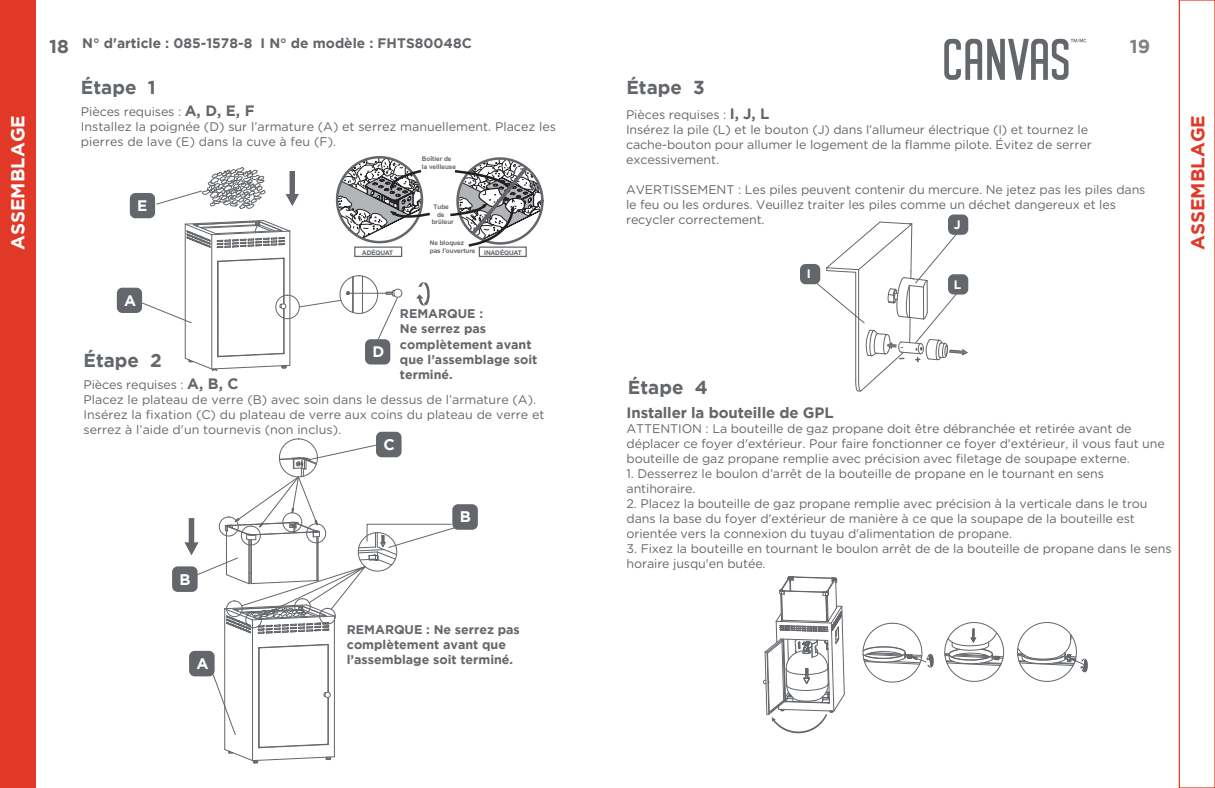
<style>
.page{position:relative;width:1215px;height:788px;background:#fff}
.page>*{position:absolute;margin:0;border:0;box-sizing:border-box;transform-origin:0 0}
.t1{font:700 18.75px "Gotham";color:#63666a}
.t2{font:700 18.75px "Gotham";color:#fff}
.t3{font:700 18.75px "Gotham";color:#e13827}
.t4{font:700 18.75px "Gotham";color:#808285}
.t5{font:700 15.38px "Gotham";color:#fff}
.t6{font:700 15.25px "Gotham";color:#fff}
.t7{font:700 15px "Gotham";letter-spacing:-.01em;color:#63666a}
.t8{font:700 13.75px "Gotham";color:#63666a}
.t9{font:12.5px/15px "Gotham Rounded";letter-spacing:-.01em;color:#63666a}
.t10{font:700 12.5px/15.1px "Gotham";color:#64676b}
.t11{font:700 12.25px "Gotham";color:#fff}
.t12{font:700 6.38px/7.6px "Arial";color:#63666a}
.t13{font:700 6.38px "Helvetica Neue LT Std";color:#63666a}
.s1{font-size:18.75px}
.s2{font-family:"Gotham";font-weight:700;font-size:15px}
</style>
<div class="page">
<svg style="left:944px;top:39px;width:142px;height:41px"></svg>
<div style="left:1179px;top:0;width:36px;height:788px;border:1px solid #e13827"></div>
<div style="left:0;top:0;width:36px;height:788px;background:#e13827"></div>
<div style="left:800px;top:264px;width:20px;height:20px;background:#63666a;border-radius:6px"></div>
<svg style="left:814px;top:221px;width:154px;height:171px"></svg>
<div style="left:948px;top:214px;width:20px;height:21px;background:#63666a;border-radius:6px"></div>
<div style="left:365px;top:339px;width:25px;height:25px;background:#63666a;border-radius:6px"></div>
<div style="left:130px;top:193px;width:25px;height:25px;background:#63666a;border-radius:6px"></div>
<div style="left:117px;top:288px;width:25px;height:25px;background:#63666a;border-radius:6px"></div>
<svg style="left:142px;top:302px;width:50px;height:21px"></svg>
<hr style="left:185px;top:224px;width:1px;height:134px;background:#63666a">
<hr style="left:211px;top:235px;width:1px;height:134px;background:#63666a">
<hr style="left:217px;top:261px;width:1px;height:95px;background:#63666a">
<hr style="left:218px;top:261px;width:1px;height:95px;background:#63666a">
<hr style="left:283px;top:309px;width:1px;height:44px;background:#63666a">
<hr style="left:283px;top:258px;width:1px;height:46px;background:#63666a">
<hr style="left:284px;top:309px;width:1px;height:44px;background:#63666a">
<hr style="left:284px;top:258px;width:1px;height:46px;background:#63666a">
<hr style="left:290px;top:231px;width:1px;height:134px;background:#63666a">
<svg style="left:184px;top:352px;width:107px;height:19px"></svg>
<svg style="left:275px;top:275px;width:127px;height:65px"></svg>
<hr style="left:348px;top:293px;width:38px;height:1px;background:#63666a">
<svg style="left:416px;top:282px;width:14px;height:23px"></svg>
<svg style="left:862px;top:622px;width:72px;height:60px"></svg>
<svg style="left:944px;top:622px;width:60px;height:60px"></svg>
<svg style="left:1017px;top:622px;width:71px;height:60px"></svg>
<svg style="left:763px;top:576px;width:82px;height:157px"></svg>
<div style="left:376px;top:431px;width:26px;height:26px;background:#63666a;border-radius:6px"></div>
<div style="left:452px;top:504px;width:26px;height:25px;background:#63666a;border-radius:6px"></div>
<div style="left:189px;top:650px;width:26px;height:26px;background:#63666a;border-radius:6px"></div>
<div style="left:172px;top:566px;width:26px;height:26px;background:#63666a;border-radius:6px"></div>
<svg style="left:213px;top:674px;width:23px;height:61px"></svg>
<hr style="left:224px;top:608px;width:1px;height:141px;background:#63666a">
<hr style="left:252px;top:619px;width:1px;height:141px;background:#63666a">
<hr style="left:258px;top:647px;width:1px;height:100px;background:#63666a">
<hr style="left:259px;top:647px;width:1px;height:100px;background:#63666a">
<svg style="left:260px;top:643px;width:68px;height:5px"></svg>
<hr style="left:328px;top:697px;width:1px;height:47px;background:#63666a">
<hr style="left:328px;top:644px;width:1px;height:48px;background:#63666a">
<hr style="left:334px;top:616px;width:1px;height:140px;background:#63666a">
<svg style="left:224px;top:743px;width:111px;height:20px"></svg>
<svg style="left:323px;top:691px;width:8px;height:7px"></svg>
<svg style="left:185px;top:438px;width:272px;height:199px"></svg>
<svg style="left:156px;top:156px;width:388px;height:112px"></svg>
<div style="left:354px;top:246px;width:48px;height:11px;border:1px solid #63666a"></div>
<div style="left:479px;top:246px;width:48px;height:11px;border:1px solid #63666a"></div>
<p class="t8" style="left:49px;top:36px;width:424px"><span class="s1">18</span> N° d'article : 085-1578-8 I N° de modèle : FHTS80048C</p>
<h1 class="t4" style="left:1130px;top:35px;width:22px">19</h1>
<h1 class="t1" style="left:81px;top:76px;width:76px">Étape 1</h1>
<p class="t9" style="left:81px;top:104px;width:477px">Pièces requises : <span class="s2">A, D, E, F<br></span>Installez la poignée (D) sur l’armature (A) et serrez manuellement. Placez les pierres de lave (E) dans la cuve à feu (F).</p>
<h1 class="t1" style="left:626px;top:76px;width:80px">Étape 3</h1>
<p class="t9" style="left:626px;top:106px;width:467px">Pièces requises : <span class="s2">I, J, L<br></span>Insérez la pile (L) et le bouton (J) dans l’allumeur électrique (I) et tournez le cache-bouton pour allumer le logement de la flamme pilote. Évitez de serrer excessivement.</p>
<p class="t9" style="left:626px;top:181px;width:521px">AVERTISSEMENT : Les piles peuvent contenir du mercure. Ne jetez pas les piles dans le feu ou les ordures. Veuillez traiter les piles comme un déchet dangereux et les recycler correctement.</p>
<h1 class="t2" style="left:7px;top:250px;width:136px;rotate:-90deg">ASSEMBLAGE</h1>
<h1 class="t3" style="left:1187px;top:250px;width:136px;rotate:-90deg">ASSEMBLAGE</h1>
<p class="t12" style="left:422px;top:155px;width:36px">Boîtier de la veilleuse</p>
<p class="t12" style="left:434px;top:203px;width:17px">Tube</p>
<p class="t12" style="left:437px;top:211px;width:9px">de</p>
<p class="t12" style="left:432px;top:218px;width:24px">brûleur</p>
<p class="t12" style="left:430px;top:239px;width:36px">Ne bloquez</p>
<p class="t6" style="left:137px;top:197px;width:12px">E</p>
<p class="t11" style="left:954px;top:217px;width:8px">J</p>
<p class="t13" style="left:362px;top:248px;width:32px">ADÉQUAT</p>
<p class="t12" style="left:430px;top:247px;width:47px">pas l'ouverture</p>
<p class="t13" style="left:484px;top:248px;width:39px">INADÉQUAT</p>
<p class="t6" style="left:124px;top:291px;width:14px">A</p>
<p class="t11" style="left:807px;top:267px;width:6px">I</p>
<p class="t11" style="left:954px;top:277px;width:9px">L</p>
<p class="t10" style="left:400px;top:306px;width:139px">REMARQUE :<br>Ne serrez pas complètement avant que l’assemblage soit terminé.</p>
<p class="t6" style="left:372px;top:343px;width:13px">D</p>
<h1 class="t1" style="left:83px;top:349px;width:80px">Étape 2</h1>
<p class="t9" style="left:83px;top:376px;width:157px">Pièces requises : <span class="s2">A, B, C</span></p>
<h1 class="t1" style="left:628px;top:376px;width:81px">Étape 4</h1>
<p class="t9" style="left:83px;top:391px;width:463px">Placez le plateau de verre (B) avec soin dans le dessus de l’armature (A).<br>Insérez la fixation (C) du plateau de verre aux coins du plateau de verre et serrez à l’aide d'un tournevis (non inclus).</p>
<p class="t7" style="left:627px;top:404px;width:209px">Installer la bouteille de GPL</p>
<p class="t9" style="left:627px;top:420px;width:540px">ATTENTION : La bouteille de gaz propane doit être débranchée et retirée avant de déplacer ce foyer d'extérieur. Pour faire fonctionner ce foyer d'extérieur, il vous faut une bouteille de gaz propane remplie avec précision avec filetage de soupape externe.</p>
<p class="t9" style="left:627px;top:465px;width:479px">1. Desserrez le boulon d’arrêt de la bouteille de propane en le tournant en sens antihoraire.</p>
<p class="t9" style="left:627px;top:495px;width:523px">2. Placez la bouteille de gaz propane remplie avec précision à la verticale dans le trou dans la base du foyer d'extérieur de manière à ce que la soupape de la bouteille est orientée vers la connexion du tuyau d'alimentation de propane.</p>
<p class="t9" style="left:627px;top:540px;width:547px">3. Fixez la bouteille en tournant le boulon arrêt de de la bouteille de propane dans le sens horaire jusqu'en butée.</p>
<p class="t5" style="left:383px;top:435px;width:13px">C</p>
<p class="t5" style="left:460px;top:508px;width:13px">B</p>
<p class="t5" style="left:180px;top:570px;width:13px">B</p>
<p class="t5" style="left:196px;top:654px;width:14px">A</p>
<p class="t10" style="left:347px;top:622px;width:175px">REMARQUE : Ne serrez pas complètement avant que l’assemblage soit terminé.</p>
</div>
